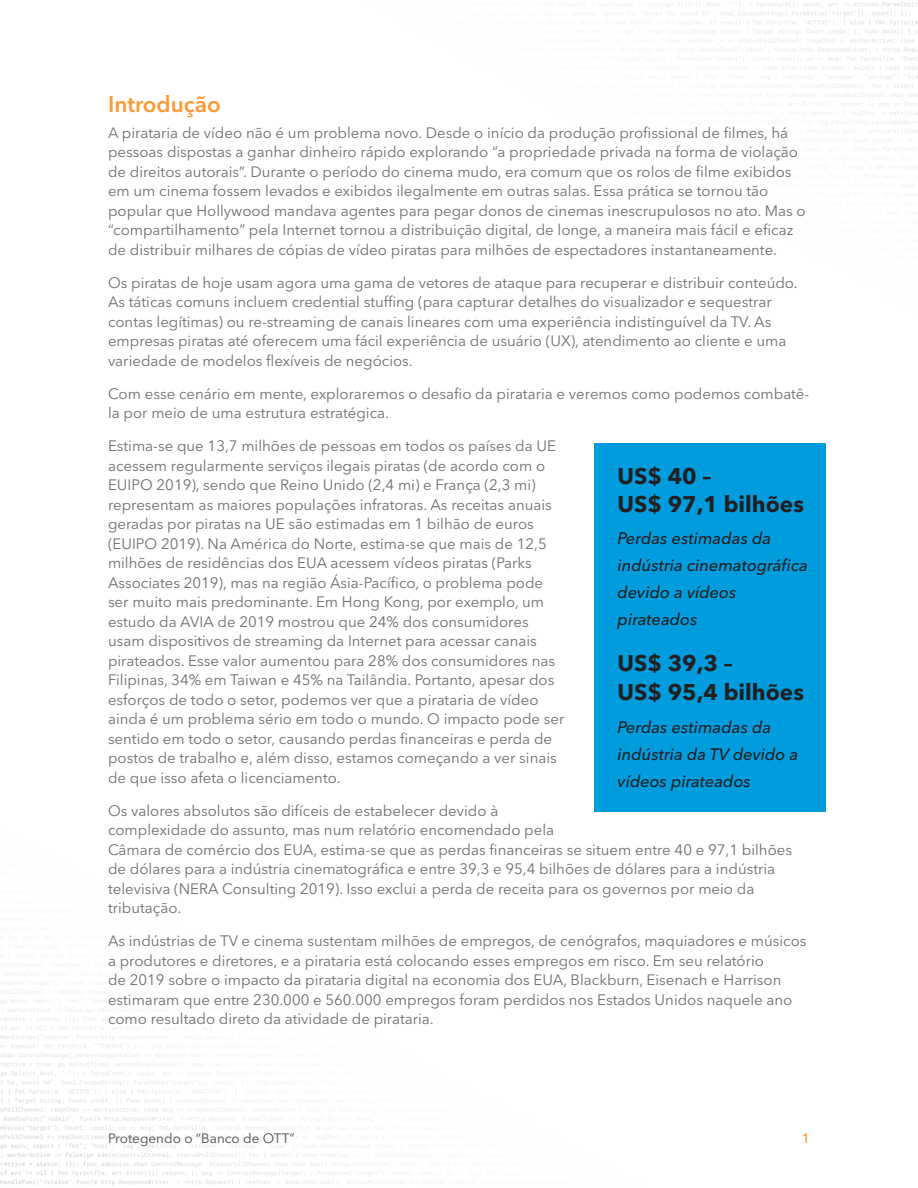
<style>
.page{position:relative;width:918px;height:1188px;background:#fff}
.page>*{position:absolute;margin:0;border:0;box-sizing:border-box;transform-origin:0 0}
.t1{font:700 22.5px/28.5px "Avenir Next LT Pro";color:#231f20}
.t2{font:600 22.5px "Avenir Next LT Pro";color:#f93}
.t3{font:italic 500 16.5px/27px "Avenir Next LT Pro";color:#231f20}
.t4{font:15px/19.5px "Avenir Next LT Pro";color:#6d6e71}
.t5{font:13.5px "Avenir Next LT Pro";color:#4b4c4d}
.t6{font:500 13.5px "Avenir Next LT Pro";color:#f93}
</style>
<div class="page">
<img style="left:0;top:2px;width:918px;height:1184px">
<div style="left:594px;top:444px;width:231px;height:368px;background:#009cde"></div>
<svg style="left:908px;top:382px;width:10px;height:46px"></svg>
<h1 class="t2" style="left:108px;top:90px;width:115px">Introdução</h1>
<p class="t4" style="left:108px;top:123px;width:699px">A pirataria de vídeo não é um problema novo. Desde o início da produção profissional de filmes, há pessoas dispostas a ganhar dinheiro rápido explorando “a propriedade privada na forma de violação de direitos autorais”. Durante o período do cinema mudo, era comum que os rolos de filme exibidos em um cinema fossem levados e exibidos ilegalmente em outras salas. Essa prática se tornou tão popular que Hollywood mandava agentes para pegar donos de cinemas inescrupulosos no ato. Mas o “compartilhamento” pela Internet tornou a distribuição digital, de longe, a maneira mais fácil e eficaz de distribuir milhares de cópias de vídeo piratas para milhões de espectadores instantaneamente.</p>
<p class="t4" style="left:108px;top:273px;width:691px">Os piratas de hoje usam agora uma gama de vetores de ataque para recuperar e distribuir conteúdo.<br>As táticas comuns incluem credential stuffing (para capturar detalhes do visualizador e sequestrar contas legítimas) ou re-streaming de canais lineares com uma experiência indistinguível da TV. As empresas piratas até oferecem uma fácil experiência de usuário (UX), atendimento ao cliente e uma variedade de modelos flexíveis de negócios.</p>
<p class="t4" style="left:108px;top:384px;width:703px">Com esse cenário em mente, exploraremos o desafio da pirataria e veremos como podemos combatê&shy;la por meio de uma estrutura estratégica.</p>
<p class="t4" style="left:108px;top:436px;width:458px">Estima-se que 13,7 milhões de pessoas em todos os países da UE acessem regularmente serviços ilegais piratas (de acordo com o EUIPO 2019), sendo que Reino Unido (2,4 mi) e França (2,3 mi) representam as maiores populações infratoras. As receitas anuais geradas por piratas na UE são estimadas em 1 bilhão de euros (EUIPO 2019). Na América do Norte, estima-se que mais de 12,5 milhões de residências dos EUA acessem vídeos piratas (Parks Associates 2019), mas na região Ásia-Pacífico, o problema pode ser muito mais predominante. Em Hong Kong, por exemplo, um estudo da AVIA de 2019 mostrou que 24% dos consumidores usam dispositivos de streaming da Internet para acessar canais pirateados. Esse valor aumentou para 28% dos consumidores nas Filipinas, 34% em Taiwan e 45% na Tailândia. Portanto, apesar dos esforços de todo o setor, podemos ver que a pirataria de vídeo ainda é um problema sério em todo o mundo. O impacto pode ser sentido em todo o setor, causando perdas financeiras e perda de postos de trabalho e, além disso, estamos começando a ver sinais de que isso afeta o licenciamento.</p>
<p class="t4" style="left:108px;top:801px;width:686px">Os valores absolutos são difíceis de estabelecer devido à<br>complexidade do assunto, mas num relatório encomendado pela<br>Câmara de comércio dos EUA, estima-se que as perdas financeiras se situem entre 40 e 97,1 bilhões de dólares para a indústria cinematográfica e entre 39,3 e 95,4 bilhões de dólares para a indústria televisiva (NERA Consulting 2019). Isso exclui a perda de receita para os governos por meio da tributação.</p>
<p class="t4" style="left:108px;top:931px;width:700px">As indústrias de TV e cinema sustentam milhões de empregos, de cenógrafos, maquiadores e músicos a produtores e diretores, e a pirataria está colocando esses empregos em risco. Em seu relatório<br>de 2019 sobre o impacto da pirataria digital na economia dos EUA, Blackburn, Eisenach e Harrison estimaram que entre 230.000 e 560.000 empregos foram perdidos nos Estados Unidos naquele ano como resultado direto da atividade de pirataria.</p>
<h1 class="t1" style="left:618px;top:462px;width:188px">US$ 40 –<br>US$ 97,1 bilhões</h1>
<p class="t3" style="left:618px;top:525px;width:192px">Perdas estimadas da indústria cinematográfica devido a vídeos pirateados</p>
<h1 class="t1" style="left:618px;top:649px;width:188px">US$ 39,3 –<br>US$ 95,4 bilhões</h1>
<p class="t3" style="left:618px;top:713px;width:182px">Perdas estimadas da indústria da TV devido a vídeos pirateados</p>
<p class="t5" style="left:108px;top:1131px;width:188px">Protegendo o “Banco de OTT”</p>
<p class="t6" style="left:802px;top:1131px;width:10px">1</p>
</div>
